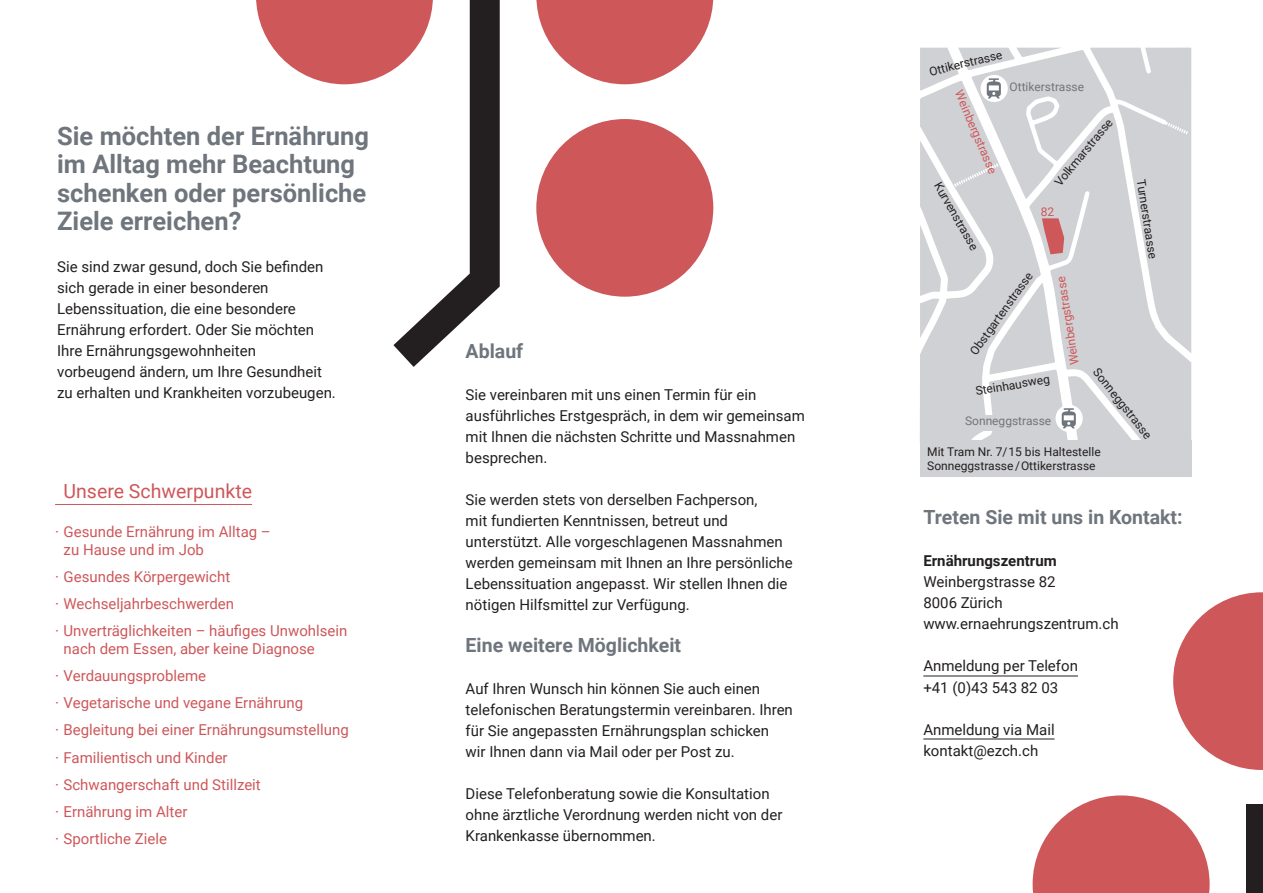
<style>
.page{position:relative;width:1263px;height:893px;background:#fff}
.page>*{position:absolute;margin:0;border:0;box-sizing:border-box;transform-origin:0 0}
.t1{font:700 25.5px/28.5px "Roboto";color:#6f757c}
.t2{font:700 19.5px "Roboto";color:#6f757c}
.t3{font:19.5px "Roboto";color:#ce575a}
.t4{font:15px/21px "Roboto";color:#231f20}
.t5{font:15px/27px "Roboto";color:#ce575a}
.t6{font:700 15px "Roboto";color:#231f20}
.t7{font:12px/13.5px "Roboto";color:#231f20}
.t8{font:12px "Roboto";color:#ce575a}
.t9{font:12px "Roboto";color:#6f757c}
</style>
<div class="page">
<div style="left:920px;top:440px;width:271px;height:36px;background:#d0d1d4"></div>
<svg style="left:1032px;top:795px;width:177px;height:98px"></svg>
<svg style="left:1173px;top:592px;width:90px;height:178px"></svg>
<div style="left:1246px;top:805px;width:17px;height:88px;background:#231f20"></div>
<hr style="left:923px;top:676px;width:155px;height:1px;background:#231f20">
<hr style="left:923px;top:739px;width:131px;height:1px;background:#231f20">
<svg style="left:920px;top:48px;width:271px;height:392px;background:#d6d6d9"></svg>
<svg style="left:536px;top:0;width:177px;height:84px"></svg>
<svg style="left:256px;top:0;width:244px;height:367px"></svg>
<div style="left:536px;top:119px;width:177px;height:178px;background:#ce575a;border-radius:50%"></div>
<hr style="left:55px;top:504px;width:197px;height:1px;background:#ce575a">
<h1 class="t1" style="left:57px;top:121px;width:313px">Sie möchten der Ernährung im Alltag mehr Beachtung schenken oder persönliche<br>Ziele erreichen?</h1>
<p class="t4" style="left:57px;top:256px;width:280px">Sie sind zwar gesund, doch Sie befinden sich gerade in einer besonderen Lebenssituation, die eine besondere Ernährung erfordert. Oder Sie möchten Ihre Ernährungsgewohnheiten vorbeugend ändern, um Ihre Gesundheit zu erhalten und Krankheiten vorzubeugen.</p>
<h2 class="t3" style="left:64px;top:478px;width:190px">Unsere Schwerpunkte</h2>
<p class="t5" style="left:64px;top:523px;width:209px;line-height:18px;text-indent:-9px">· Gesunde Ernährung im Alltag – zu Hause und im Job</p>
<p class="t5" style="left:55px;top:563px;width:294px">· Gesundes Körpergewicht<br>· Wechseljahrbeschwerden<br>· Unverträglichkeiten – häufiges Unwohlsein</p>
<p class="t5" style="left:55px;top:635px;width:295px;text-indent:9px">nach dem Essen, aber keine Diagnose<br>· Verdauungsprobleme<br>· Vegetarische und vegane Ernährung<br>· Begleitung bei einer Ernährungsumstellung · Familientisch und Kinder<br>· Schwangerschaft und Stillzeit<br>· Ernährung im Alter<br>· Sportliche Ziele</p>
<h2 class="t2" style="left:466px;top:337px;width:59px">Ablauf</h2>
<p class="t4" style="left:466px;top:384px;width:341px">Sie vereinbaren mit uns einen Termin für ein ausführliches Erstgespräch, in dem wir gemeinsam mit Ihnen die nächsten Schritte und Massnahmen besprechen.</p>
<p class="t4" style="left:466px;top:489px;width:329px">Sie werden stets von derselben Fachperson,<br>mit fundierten Kenntnissen, betreut und unterstützt. Alle vorgeschlagenen Massnahmen werden gemeinsam mit Ihnen an Ihre persönliche Lebenssituation angepasst. Wir stellen Ihnen die nötigen Hilfsmittel zur Verfügung.</p>
<h2 class="t2" style="left:466px;top:631px;width:217px">Eine weitere Möglichkeit</h2>
<p class="t4" style="left:466px;top:678px;width:329px">Auf Ihren Wunsch hin können Sie auch einen telefonischen Beratungstermin vereinbaren. Ihren für Sie angepassten Ernährungsplan schicken<br>wir Ihnen dann via Mail oder per Post zu.</p>
<p class="t4" style="left:466px;top:783px;width:318px">Diese Telefonberatung sowie die Konsultation ohne ärztliche Verordnung werden nicht von der<br>Krankenkasse übernommen.</p>
<p class="t7" style="left:928px;top:65px;width:76px;rotate:-14deg">Ottikerstrasse</p>
<p class="t9" style="left:1009px;top:78px;width:76px">Ottikerstrasse</p>
<p class="t8" style="left:966px;top:87px;width:91px;rotate:67deg">Weinbergstrasse</p>
<p class="t7" style="left:1052px;top:180px;width:85px;rotate:-51deg">Volkmarstrasse</p>
<p class="t7" style="left:944px;top:179px;width:78px;rotate:60deg">Kurvenstrasse</p>
<p class="t7" style="left:1148px;top:178px;width:82px;rotate:81deg">Turnerstraasse</p>
<p class="t8" style="left:1041px;top:203px;width:15px">82</p>
<p class="t7" style="left:967px;top:349px;width:100px;rotate:-55deg">Obstgartenstrasse</p>
<p class="t7" style="left:974px;top:384px;width:76px;rotate:-10deg">Steinhausweg</p>
<p class="t8" style="left:1066px;top:366px;width:91px;rotate:-99deg">Weinbergstrasse</p>
<p class="t9" style="left:965px;top:412px;width:88px">Sonneggstrasse</p>
<p class="t7" style="left:1102px;top:365px;width:88px;rotate:52deg">Sonneggstrasse</p>
<p class="t7" style="left:927px;top:445px;width:175px">Mit Tram Nr. 7/ 15 bis Haltestelle<br>Sonneggstrasse / Ottikerstrasse</p>
<h2 class="t2" style="left:923px;top:504px;width:261px">Treten Sie mit uns in Kontakt:</h2>
<p class="t6" style="left:923px;top:551px;width:135px">Ernährungszentrum</p>
<p class="t4" style="left:923px;top:571px;width:197px">Weinbergstrasse 82<br>8006 Zürich www.ernaehrungszentrum.ch</p>
<p class="t4" style="left:923px;top:655px;width:156px">Anmeldung per Telefon +41 (0)43 543 82 03</p>
<p class="t4" style="left:923px;top:718px;width:133px">Anmeldung via Mail kontakt@ezch.ch</p>
</div>
